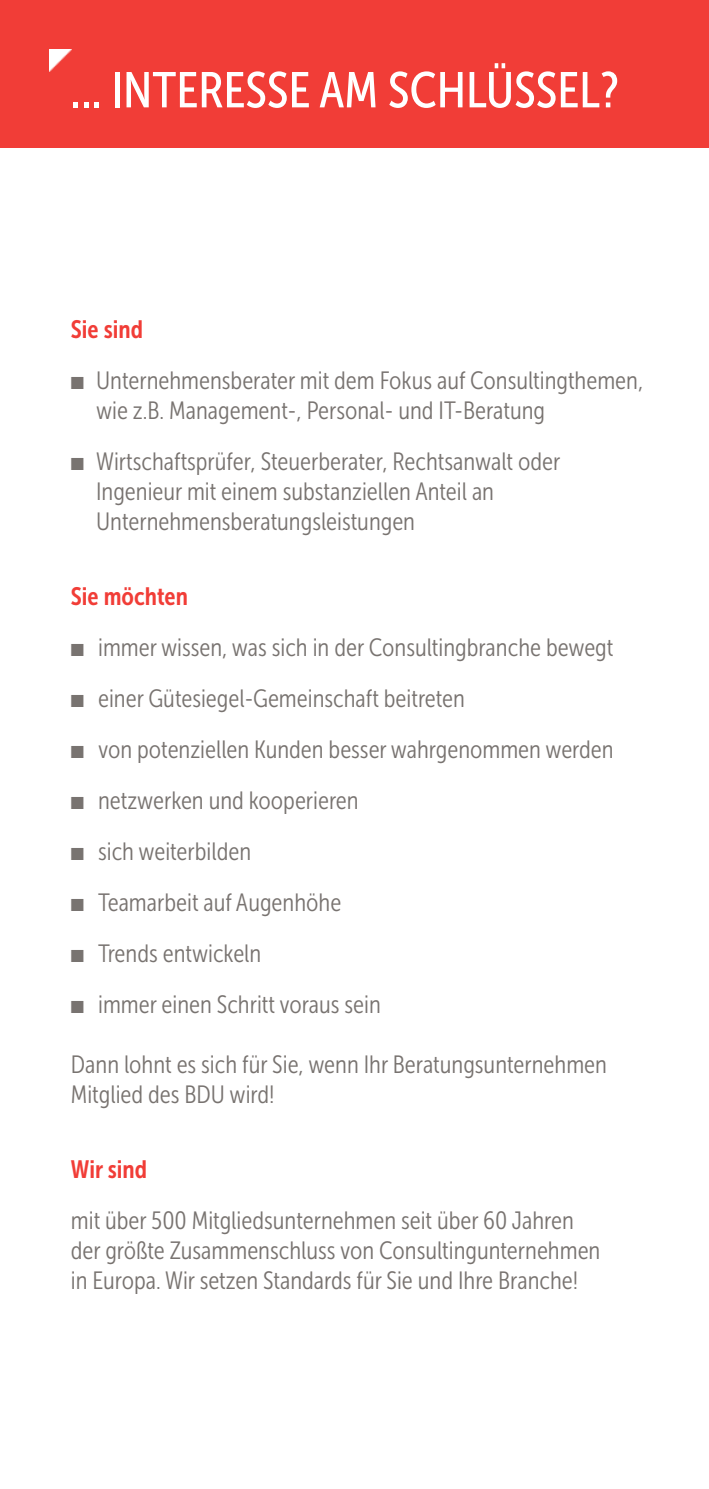
<style>
.page{position:relative;width:709px;height:1489px;background:#fff}
.page>*{position:absolute;margin:0;border:0;box-sizing:border-box;transform-origin:0 0}
.t1{font:50px "Museo Sans Cond 500";color:#fff}
.t2{font:25px/30px "Museo Sans Cond 300";color:#787370}
.t3{font:25px "Museo Sans Cond 700";color:#f13d37}
</style>
<div class="page">
<div style="left:0;top:0;width:709px;height:148px;background:#f13d37"></div>
<img style="left:50px;top:50px;width:22px;height:22px">
<p class="t1" style="left:71px;top:63px;width:549px">... INTERESSE AM SCHLÜSSEL?</p>
<p class="t3" style="left:71px;top:315px;width:74px">Sie sind</p>
<p class="t2" style="left:96px;top:365px;width:548px;text-indent:-25px">■ Unternehmensberater mit dem Fokus auf Consultingthemen, wie z.B. Management-, Personal- und IT-Beratung</p>
<p class="t2" style="left:96px;top:446px;width:466px;text-indent:-25px">■ Wirtschaftsprüfer, Steuerberater, Rechtsanwalt oder<br>Ingenieur mit einem substanziellen Anteil an<br>Unternehmensberatungsleistungen</p>
<p class="t3" style="left:71px;top:582px;width:119px">Sie möchten</p>
<p class="t2" style="left:71px;top:632px;width:544px">■ immer wissen, was sich in der Consultingbranche bewegt</p>
<p class="t2" style="left:71px;top:683px;width:395px">■ einer Gütesiegel-Gemeinschaft beitreten</p>
<p class="t2" style="left:71px;top:734px;width:544px">■ von potenziellen Kunden besser wahrgenommen werden</p>
<p class="t2" style="left:71px;top:785px;width:289px">■ netzwerken und kooperieren</p>
<p class="t2" style="left:71px;top:836px;width:182px">■ sich weiterbilden</p>
<p class="t2" style="left:71px;top:887px;width:272px">■ Teamarbeit auf Augenhöhe</p>
<p class="t2" style="left:71px;top:938px;width:192px">■ Trends entwickeln</p>
<p class="t2" style="left:71px;top:989px;width:311px">■ immer einen Schritt voraus sein</p>
<p class="t2" style="left:71px;top:1049px;width:537px">Dann lohnt es sich für Sie, wenn Ihr Beratungsunternehmen</p>
<p class="t2" style="left:71px;top:1079px;width:205px">Mitglied des BDU wird!</p>
<p class="t3" style="left:71px;top:1155px;width:78px">Wir sind</p>
<p class="t2" style="left:71px;top:1205px;width:504px">mit über 500 Mitgliedsunternehmen seit über 60 Jahren</p>
<p class="t2" style="left:71px;top:1235px;width:531px">der größte Zusammenschluss von Consultingunternehmen</p>
<p class="t2" style="left:71px;top:1265px;width:509px">in Europa. Wir setzen Standards für Sie und Ihre Branche!</p>
</div>
